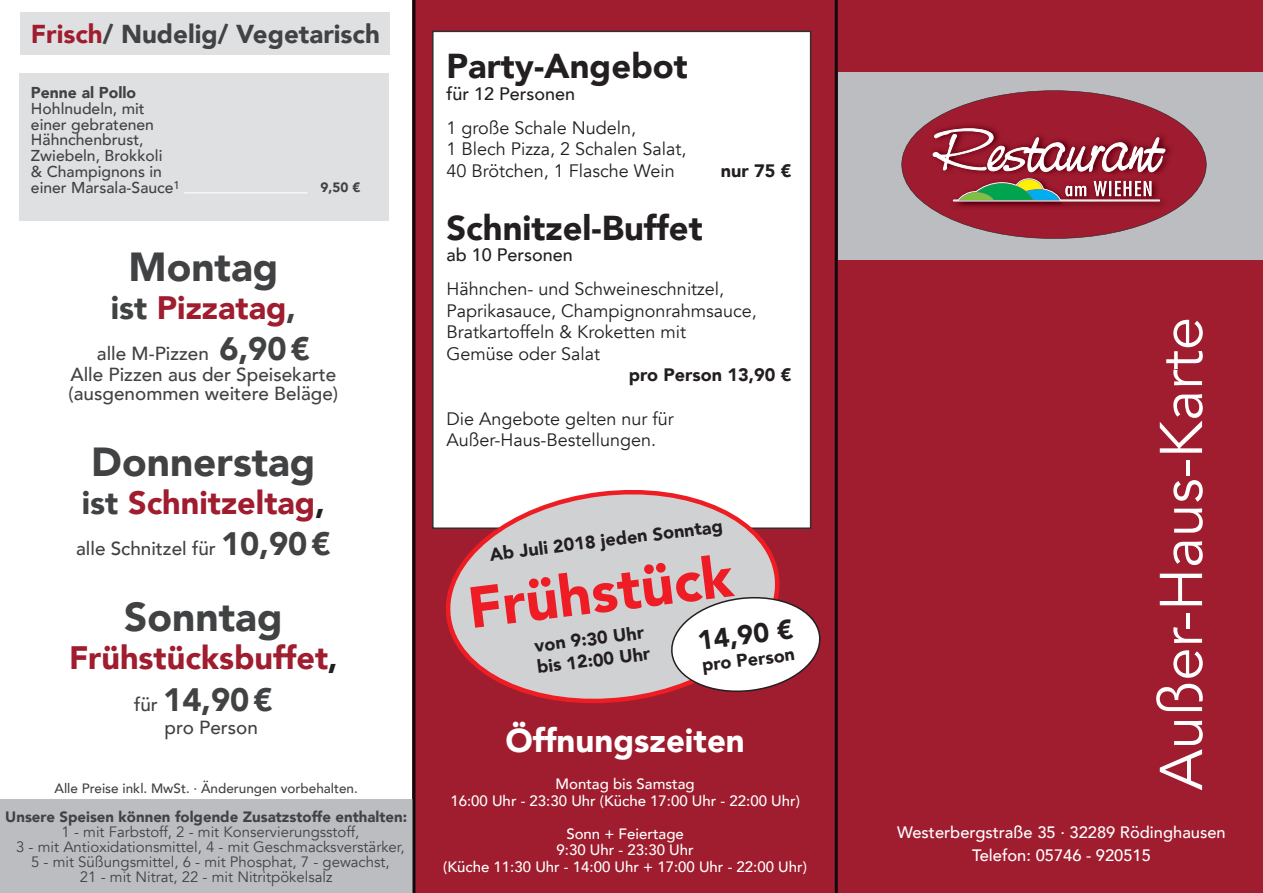
<style>
.page{position:relative;width:1263px;height:893px;background:#fff}
.page>*{position:absolute;margin:0;border:0;box-sizing:border-box;transform-origin:0 0}
.t1{font:59.7px "Avenir";color:#fff}
.t2{font:900 57.45px "Avenir";color:#ee1c24}
.t3{font:900 40.5px "Avenir";color:#414243}
.t4{font:900 34.5px "Avenir";color:#231f20}
.t5{font:900 33px "Avenir";color:#fff}
.t6{font:900 32.4px/41.8px "Avenir";color:#9f1d2e;text-align:center}
.t7{font:900 27px "Avenir";color:#231f20}
.t8{font:900 25.8px "Avenir";color:#414243}
.t9{font:500 18.9px/21.6px "Avenir";color:#414243;text-align:center}
.t10{font:18px/21.6px "Avenir";color:#231f20}
.t11{font:900 18px/21.6px "Avenir";color:#231f20}
.t12{font:500 18px "Avenir";color:#231f20}
.t13{font:500 16.5px/22.5px "Avenir";color:#fff;text-align:center}
.t14{font:500 15.75px/15.8px "Avenir";color:#414243}
.t15{font:900 15.75px "Avenir";color:#414243}
.t16{font:15px/15px "Avenir";color:#414243;text-align:center}
.t17{font:500 15px/16.5px "Avenir";color:#fff;text-align:center}
.t18{font:900 15px "Avenir";color:#414243}
.t19{font:500 13.5px "Avenir";color:#414243}
.t20{font:900 13.5px "Avenir";color:#414243}
.s1{color:#9f1d2e}
.s2{color:#414243}
.s3{font-weight:900;font-size:32.4px}
.s4{color:#231f20}
.s5{font-weight:500;font-size:18.9px;color:#414243}
</style>
<div class="page">
<div style="left:412px;top:0;width:851px;height:893px;background:#9f1d2e"></div>
<div style="left:838px;top:72px;width:425px;height:187px;background:#bcbdc0"></div>
<div style="left:0;top:799px;width:412px;height:94px;background:#bcbdc0"></div>
<svg style="left:901px;top:90px;width:305px;height:149px;fill:#9f1b2f"></svg>
<img style="left:929px;top:122px;width:245px;height:56px">
<svg style="left:933px;top:128px;width:232px;height:44px;background:#ae5764"></svg>
<img style="left:949px;top:175px;width:219px;height:34px">
<img style="left:1061px;top:177px;width:99px;height:27px">
<svg style="left:953px;top:178px;width:207px;height:24px;background:#8e6c61"></svg>
<div style="left:20px;top:12px;width:370px;height:43px;background:#dfe0e2"></div>
<div style="left:20px;top:74px;width:369px;height:147px;background:#dfe0e2"></div>
<hr style="left:184px;top:192px;width:124px;height:1px;background:#fff">
<svg style="left:412px;top:0;width:426px;height:893px"></svg>
<h3 class="t8" style="left:31px;top:12px;width:350px"><span class="s1">Frisch</span>/ Nudelig/ Vegetarisch</h3>
<p class="t15" style="left:31px;top:79px;width:107px">Penne al Pollo</p>
<p class="t14" style="left:31px;top:100px;width:150px">Hohlnudeln, mit einer gebratenen<br>Hähnchenbrust,<br>Zwiebeln, Brokkoli<br>&amp; Champignons in einer Marsala-Sauce<sup>1</sup></p>
<p class="t20" style="left:321px;top:176px;width:41px">9,50 €</p>
<h3 class="t3" style="left:128px;top:233px;width:151px">Montag</h3>
<h3 class="t6" style="left:111px;top:286px;width:187px"><span class="s2">ist</span> Pizzatag<span class="s2">,</span></h3>
<p class="t9" style="left:70px;top:341px;width:268px">alle M-Pizzen <span class="s3">6,90 €<br></span>Alle Pizzen aus der Speisekarte</p>
<p class="t9" style="left:69px;top:382px;width:271px">(ausgenommen weitere Beläge)</p>
<h3 class="t3" style="left:91px;top:427px;width:226px">Donnerstag</h3>
<h3 class="t6" style="left:82px;top:480px;width:245px"><span class="s2">ist</span> Schnitzeltag<span class="s4">,</span></h3>
<p class="t9" style="left:76px;top:537px;width:256px">alle Schnitzel für <span class="s3">10,90 €</span></p>
<h3 class="t3" style="left:124px;top:582px;width:160px">Sonntag</h3>
<h3 class="t6" style="left:69px;top:636px;width:270px">Frühstücksbuffet<span class="s4">, </span><span class="s5">für</span> <span class="s2">14,90 €</span></h3>
<p class="t9" style="left:165px;top:715px;width:95px">pro Person</p>
<p class="t19" style="left:55px;top:776px;width:305px">Alle Preise inkl. MwSt. · Änderungen vorbehalten.</p>
<p class="t18" style="left:5px;top:803px;width:403px">Unsere Speisen können folgende Zusatzstoffe enthalten:</p>
<p class="t16" style="left:16px;top:824px;width:390px">1 - mit Farbstoff, 2 - mit Konservierungsstoff,<br>3 - mit Antioxidationsmittel, 4 - mit Geschmacksverstärker, 5 - mit Süßungsmittel, 6 - mit Phosphat, 7 - gewachst,<br>21 - mit Nitrat, 22 - mit Nitritpökelsalz</p>
<h3 class="t4" style="left:446px;top:37px;width:243px">Party-Angebot</h3>
<p class="t12" style="left:446px;top:78px;width:130px">für 12 Personen</p>
<p class="t10" style="left:446px;top:117px;width:242px">1 große Schale Nudeln,<br>1 Blech Pizza, 2 Schalen Salat,<br>40 Brötchen, 1 Flasche Wein</p>
<p class="t11" style="left:721px;top:159px;width:72px">nur 75 €</p>
<h3 class="t4" style="left:446px;top:198px;width:258px">Schnitzel-Buffet</h3>
<p class="t12" style="left:446px;top:240px;width:128px">ab 10 Personen</p>
<p class="t10" style="left:446px;top:278px;width:312px">Hähnchen- und Schweineschnitzel,<br>Paprikasauce, Champignonrahmsauce,<br>Bratkartoffeln &amp; Kroketten mit<br>Gemüse oder Salat</p>
<p class="t11" style="left:629px;top:364px;width:164px">pro Person 13,90 €</p>
<p class="t10" style="left:446px;top:408px;width:229px">Die Angebote gelten nur für<br>Außer-Haus-Bestellungen.</p>
<p class="t11" style="left:488px;top:543px;width:236px;rotate:-7deg">Ab Juli 2018 jeden Sonntag</p>
<h2 class="t2" style="left:462px;top:560px;width:268px;rotate:-7deg">Frühstück</h2>
<h3 class="t7" style="left:695px;top:618px;width:97px;rotate:-7deg">14,90 €</h3>
<p class="t11" style="left:701px;top:654px;width:95px;rotate:-7deg">pro Person</p>
<p class="t11" style="left:533px;top:634px;width:115px;rotate:-7deg">von 9:30 Uhr bis 12:00 Uhr</p>
<h3 class="t5" style="left:505px;top:712px;width:241px">Öffnungszeiten</h3>
<p class="t17" style="left:450px;top:775px;width:351px">Montag bis Samstag<br>16:00 Uhr - 23:30 Uhr (Küche 17:00 Uhr - 22:00 Uhr)</p>
<p class="t17" style="left:443px;top:824px;width:365px">Sonn + Feiertage<br>9:30 Uhr - 23:30 Uhr<br>(Küche 11:30 Uhr - 14:00 Uhr + 17:00 Uhr - 22:00 Uhr)</p>
<h1 class="t1" style="left:1146px;top:790px;width:475px;rotate:-90deg">Außer-Haus-Karte</h1>
<p class="t13" style="left:897px;top:820px;width:330px">Westerbergstraße 35 · 32289 Rödinghausen<br>Telefon: 05746 - 920515</p>
</div>
